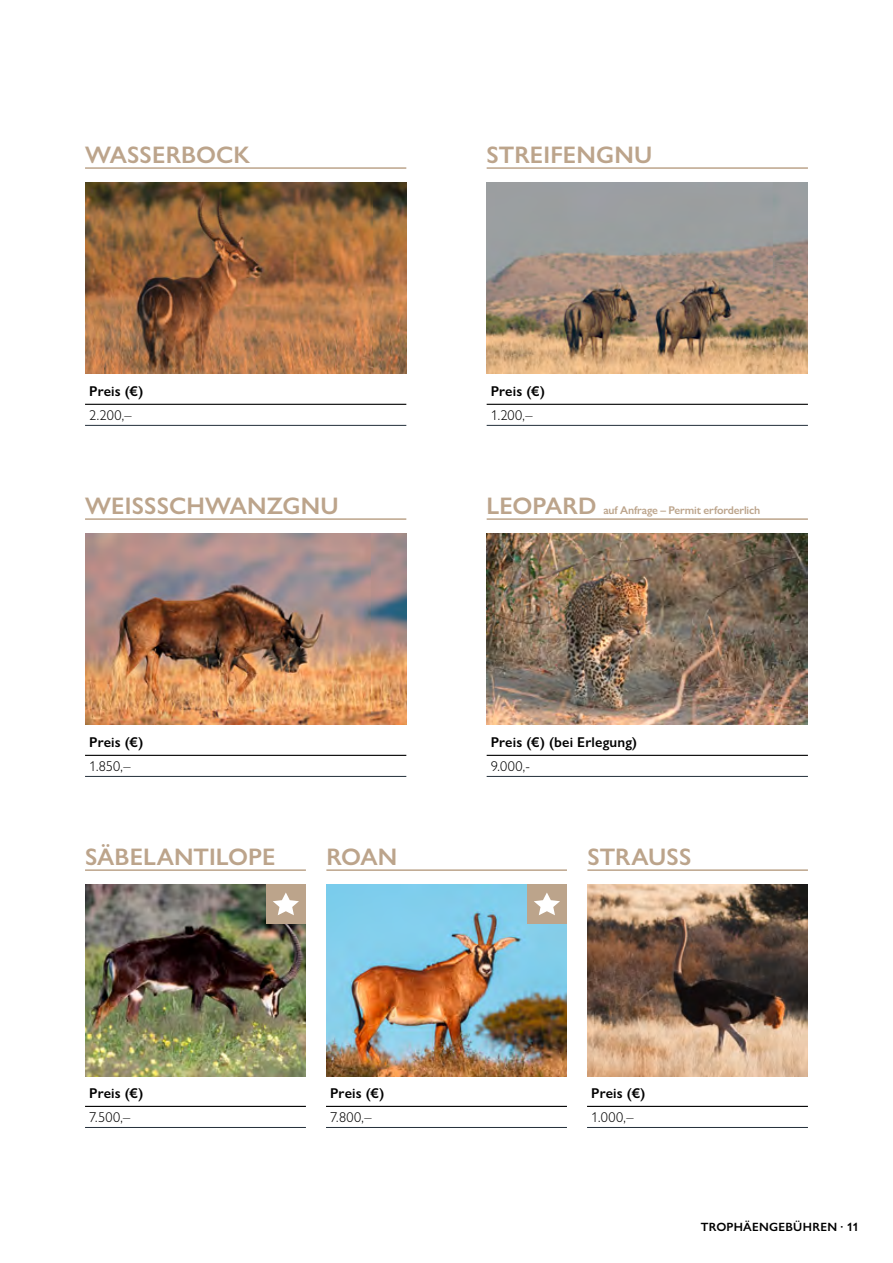
<style>
.page{position:relative;width:893px;height:1263px;background:#fff}
.page>*{position:absolute;margin:0;border:0;box-sizing:border-box;transform-origin:0 0}
.t1{font:600 24px "Gill Sans Nova";letter-spacing:.005em;color:#bca48b}
.t2{font:600 14.25px "Gill Sans Nova";letter-spacing:.005em;color:#000}
.t3{font:300 14.25px "Gill Sans Nova";letter-spacing:.04em;color:#000}
.t4{font:600 12px "Gill Sans Nova";letter-spacing:.025em;color:#000}
.t5{font:600 11.25px "Gill Sans Nova";letter-spacing:-.015em;color:#bca48b}
.s1{font-size:24px}
</style>
<div class="page">
<img style="left:85px;top:183px;width:321px;height:191px">
<img style="left:487px;top:183px;width:321px;height:191px">
<img style="left:85px;top:534px;width:321px;height:191px">
<img style="left:487px;top:534px;width:321px;height:191px">
<img style="left:85px;top:884px;width:221px;height:192px">
<div style="left:266px;top:884px;width:40px;height:39px;background:#bca48b"></div>
<svg style="left:273px;top:892px;width:26px;height:23px"></svg>
<img style="left:326px;top:885px;width:241px;height:191px">
<div style="left:528px;top:885px;width:39px;height:39px;background:#bca48b"></div>
<svg style="left:534px;top:892px;width:26px;height:23px"></svg>
<hr style="left:85px;top:404px;width:321px;height:1px;background:#000">
<hr style="left:85px;top:425px;width:321px;height:1px;background:#232f3a">
<hr style="left:487px;top:404px;width:321px;height:1px;background:#000">
<hr style="left:487px;top:425px;width:321px;height:1px;background:#232f3a">
<hr style="left:85px;top:755px;width:321px;height:1px;background:#000">
<hr style="left:85px;top:776px;width:321px;height:1px;background:#232f3a">
<hr style="left:487px;top:755px;width:321px;height:1px;background:#000">
<hr style="left:487px;top:776px;width:321px;height:1px;background:#232f3a">
<hr style="left:85px;top:167px;width:321px;height:2px;background:#bca48b">
<hr style="left:487px;top:167px;width:321px;height:2px;background:#bca48b">
<hr style="left:85px;top:518px;width:321px;height:2px;background:#bca48b">
<hr style="left:487px;top:518px;width:321px;height:2px;background:#bca48b">
<hr style="left:85px;top:869px;width:221px;height:2px;background:#bca48b">
<hr style="left:326px;top:869px;width:241px;height:2px;background:#bca48b">
<hr style="left:85px;top:1106px;width:221px;height:1px;background:#000">
<hr style="left:85px;top:1127px;width:221px;height:1px;background:#232f3a">
<hr style="left:326px;top:1106px;width:241px;height:1px;background:#000">
<hr style="left:326px;top:1127px;width:241px;height:1px;background:#232f3a">
<hr style="left:587px;top:1106px;width:221px;height:1px;background:#000">
<hr style="left:587px;top:1127px;width:221px;height:1px;background:#232f3a">
<img style="left:587px;top:884px;width:221px;height:192px">
<hr style="left:587px;top:869px;width:221px;height:2px;background:#bca48b">
<h1 class="t1" style="left:85px;top:140px;width:165px">WASSERBOCK</h1>
<h1 class="t1" style="left:487px;top:140px;width:167px">STREIFENGNU</h1>
<p class="t2" style="left:89px;top:382px;width:56px">Preis (€)</p>
<p class="t3" style="left:89px;top:406px;width:44px">2.200,–</p>
<p class="t2" style="left:491px;top:382px;width:56px">Preis (€)</p>
<p class="t3" style="left:491px;top:406px;width:43px">1.200,–</p>
<h1 class="t1" style="left:85px;top:491px;width:255px">WEISSSCHWANZGNU</h1>
<p class="t5" style="left:487px;top:503px;width:275px"><span class="s1">LE OPARD</span> auf Anfrage – Permit erforderlich</p>
<p class="t2" style="left:89px;top:733px;width:56px">Preis (€)</p>
<p class="t3" style="left:89px;top:757px;width:43px">1.850,–</p>
<p class="t2" style="left:491px;top:733px;width:148px">Preis (€) (bei Erlegung)</p>
<p class="t3" style="left:491px;top:757px;width:41px">9.000,-</p>
<h1 class="t1" style="left:85px;top:842px;width:189px">SÄBELANTILOPE</h1>
<h1 class="t1" style="left:326px;top:842px;width:72px">ROAN</h1>
<h1 class="t1" style="left:587px;top:842px;width:105px">STRAUSS</h1>
<p class="t2" style="left:89px;top:1084px;width:56px">Preis (€)</p>
<p class="t3" style="left:89px;top:1108px;width:43px">7.500,–</p>
<p class="t2" style="left:330px;top:1084px;width:56px">Preis (€)</p>
<p class="t3" style="left:330px;top:1108px;width:43px">7.800,–</p>
<p class="t2" style="left:591px;top:1084px;width:56px">Preis (€)</p>
<p class="t3" style="left:591px;top:1108px;width:44px">1.000,–</p>
<p class="t4" style="left:701px;top:1219px;width:10px">Troph</p>
<p class="t4" style="left:743px;top:1219px;width:117px">äengebühren · 11</p>
</div>
